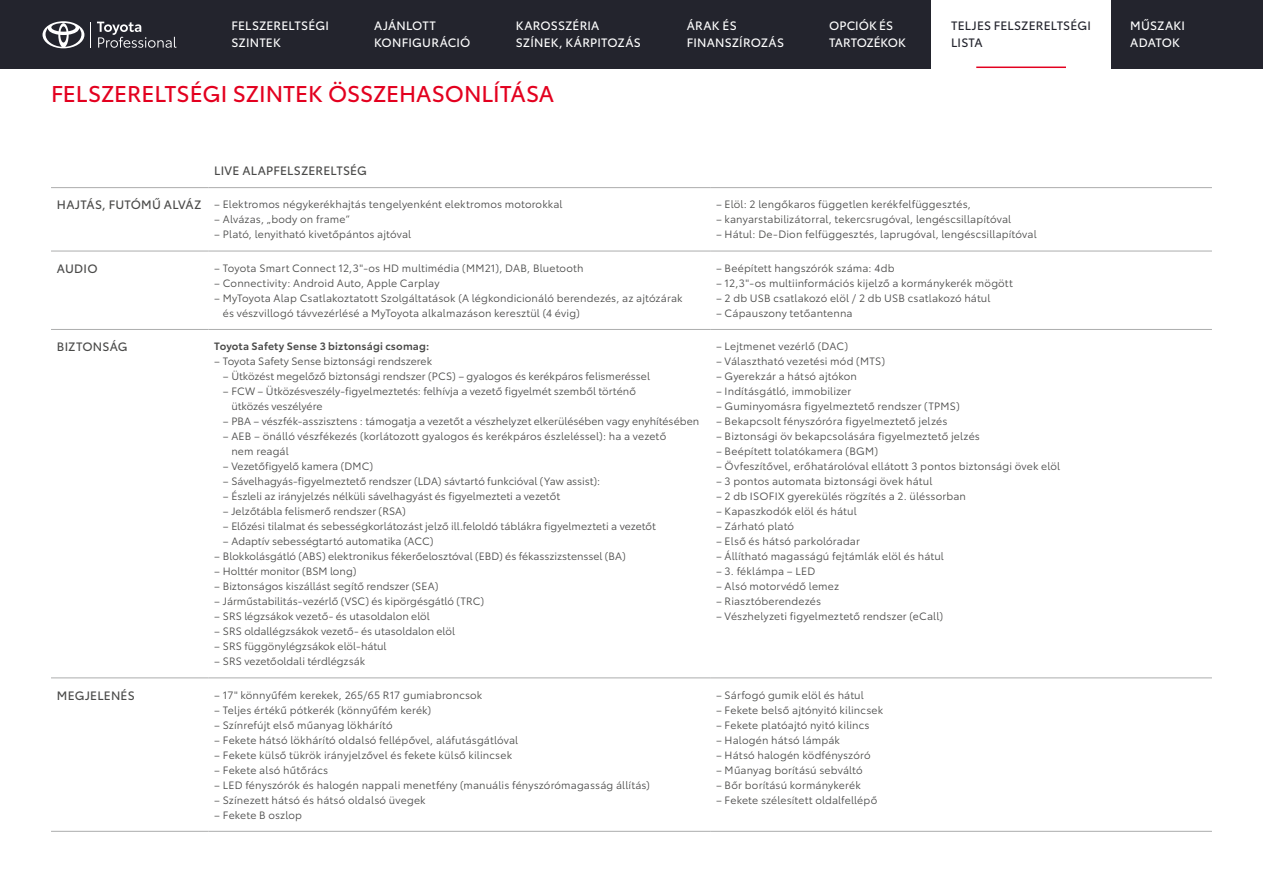
<style>
.page{position:relative;width:1263px;height:893px;background:#fff}
.page>*{position:absolute;margin:0;border:0;box-sizing:border-box;transform-origin:0 0}
.t1{font:22.5px "Toyota Type";letter-spacing:-.005em;color:#e3001f}
.t2{font:12px/16.5px "Toyota Type";letter-spacing:.015em;color:#fff}
.t3{font:12px "Toyota Type";letter-spacing:.02em;color:#494948}
.t4{font:12px/16.5px "Toyota Type";letter-spacing:.015em;color:#23242d}
.t5{font:12px/16.5px "Toyota Type";letter-spacing:-.005em;color:#fff}
.t6{font:10.5px/15px "Toyota Type";letter-spacing:.01em;color:#494948}
.t7{font:600 10.5px "Toyota Type";letter-spacing:.015em;color:#494948}
.s1{font-size:12px}
</style>
<div class="page">
<div style="left:0;top:0;width:1263px;height:68px;background:#23242d"></div>
<svg style="left:97px;top:22px;width:80px;height:26px"></svg>
<svg style="left:90px;top:22px;width:1px;height:26px"></svg>
<svg style="left:43px;top:21px;width:41px;height:27px"></svg>
<div style="left:931px;top:0;width:180px;height:68px;background:#fff"></div>
<hr style="left:976px;top:67px;width:90px;height:1px;background:#e3001f">
<hr style="left:51px;top:251px;width:157px;height:1px;background:#acadad">
<hr style="left:208px;top:251px;width:502px;height:1px;background:#acadad">
<hr style="left:710px;top:251px;width:502px;height:1px;background:#acadad">
<hr style="left:51px;top:329px;width:157px;height:1px;background:#acadad">
<hr style="left:208px;top:329px;width:502px;height:1px;background:#acadad">
<hr style="left:710px;top:329px;width:502px;height:1px;background:#acadad">
<hr style="left:51px;top:678px;width:157px;height:1px;background:#acadad">
<hr style="left:208px;top:678px;width:502px;height:1px;background:#acadad">
<hr style="left:710px;top:678px;width:502px;height:1px;background:#acadad">
<hr style="left:51px;top:831px;width:157px;height:1px;background:#acadad">
<hr style="left:208px;top:831px;width:502px;height:1px;background:#acadad">
<hr style="left:710px;top:831px;width:502px;height:1px;background:#acadad">
<hr style="left:51px;top:187px;width:157px;height:1px;background:#acadad">
<hr style="left:208px;top:187px;width:502px;height:1px;background:#acadad">
<hr style="left:710px;top:187px;width:502px;height:1px;background:#acadad">
<p class="t2" style="left:516px;top:17px;width:127px">KAROSSZÉRIA<br>SZÍNEK, KÁRPITOZÁS</p>
<p class="t2" style="left:687px;top:17px;width:99px">ÁRAK ÉS<br>FINANSZÍROZÁS</p>
<p class="t5" style="left:829px;top:17px;width:78px">OPCIÓK ÉS<br>TARTOZÉKOK</p>
<p class="t4" style="left:951px;top:17px;width:142px">TELJES FELSZERELTSÉGI<br>LISTA</p>
<p class="t2" style="left:1130px;top:17px;width:56px">MŰSZAKI<br>ADATOK</p>
<p class="t2" style="left:232px;top:17px;width:99px">FELSZERELTSÉGI<br>SZINTEK</p>
<h1 class="t1" style="left:51px;top:77px;width:505px">FELSZERELTSÉGI SZINTEK ÖSSZEHASONLÍTÁSA</h1>
<p class="t2" style="left:374px;top:17px;width:98px">AJÁNLOTT<br>KONFIGURÁCIÓ</p>
<p class="t3" style="left:214px;top:162px;width:154px">LIVE ALAPFELSZERELTSÉG</p>
<p class="t6" style="left:57px;top:196px;width:507px"><span class="s1">HAJTÁS, FUTÓMŰ ALVÁZ</span> – Elektromos négykerékhajtás tengelyenként elektromos motorokkal</p>
<p class="t6" style="left:214px;top:211px;width:137px">– Alvázas, „body on frame”</p>
<p class="t6" style="left:214px;top:226px;width:198px">– Plató, lenyitható kivetőpántos ajtóval</p>
<p class="t3" style="left:57px;top:259px;width:42px">AUDIO</p>
<p class="t6" style="left:214px;top:260px;width:371px">– Toyota Smart Connect 12,3"-os HD multimédia (MM21), DAB, Bluetooth</p>
<p class="t6" style="left:214px;top:275px;width:227px">– Connectivity: Android Auto, Apple Carplay</p>
<p class="t6" style="left:223px;top:290px;width:461px;text-indent:-9px">– MyToyota Alap Csatlakoztatott Szolgáltatások (A légkondicionáló berendezés, az ajtózárak és vészvillogó távvezérlésé a MyToyota alkalmazáson keresztül (4 évig)</p>
<p class="t3" style="left:57px;top:338px;width:72px">BIZTONSÁG</p>
<p class="t7" style="left:214px;top:338px;width:216px">Toyota Safety Sense 3 biztonsági csomag:</p>
<p class="t6" style="left:214px;top:353px;width:219px">– Toyota Safety Sense biztonsági rendszerek</p>
<p class="t6" style="left:223px;top:368px;width:429px">– Ütközést megelőző biztonsági rendszer (PCS) – gyalogos és kerékpáros felismeréssel</p>
<p class="t6" style="left:231px;top:383px;width:406px;text-indent:-9px">– FCW – Ütközésveszély-figyelmeztetés: felhívja a vezető figyelmét szemből történő ütközés veszélyére</p>
<p class="t6" style="left:223px;top:413px;width:478px">– PBA – vészfék-asszisztens : támogatja a vezetőt a vészhelyzet elkerülésében vagy enyhítésében</p>
<p class="t6" style="left:231px;top:428px;width:436px;text-indent:-9px">– AEB – önálló vészfékezés (korlátozott gyalogos és kerékpáros észleléssel): ha a vezető nem reagál</p>
<p class="t6" style="left:223px;top:458px;width:152px">– Vezetőfigyelő kamera (DMC)</p>
<p class="t6" style="left:223px;top:473px;width:379px">– Sávelhagyás-figyelmeztető rendszer (LDA) sávtartó funkcióval (Yaw assist):</p>
<p class="t6" style="left:223px;top:488px;width:339px">– Észleli az irányjelzés nélküli sávelhagyást és figyelmezteti a vezetőt</p>
<p class="t6" style="left:223px;top:503px;width:184px">– Jelzőtábla felismerő rendszer (RSA)</p>
<p class="t6" style="left:223px;top:518px;width:435px">– Előzési tilalmat és sebességkorlátozást jelző ill.feloldó táblákra figyelmezteti a vezetőt</p>
<p class="t6" style="left:223px;top:533px;width:212px">– Adaptív sebességtartó automatika (ACC)</p>
<p class="t6" style="left:214px;top:548px;width:413px">– Blokkolásgátló (ABS) elektronikus fékerőelosztóval (EBD) és fékasszizstenssel (BA)</p>
<p class="t6" style="left:214px;top:563px;width:144px">– Holttér monitor (BSM long)</p>
<p class="t6" style="left:214px;top:578px;width:225px">– Biztonságos kiszállást segítő rendszer (SEA)</p>
<p class="t6" style="left:214px;top:593px;width:271px">– Járműstabilitás-vezérlő (VSC) és kipörgésgátló (TRC)</p>
<p class="t6" style="left:214px;top:608px;width:217px">– SRS légzsákok vezető- és utasoldalon elöl</p>
<p class="t6" style="left:214px;top:623px;width:242px">– SRS oldallégzsákok vezető- és utasoldalon elöl</p>
<p class="t6" style="left:214px;top:638px;width:174px">– SRS függönylégzsákok elöl-hátul</p>
<p class="t6" style="left:214px;top:653px;width:152px">– SRS vezetőoldali térdlégzsák</p>
<p class="t3" style="left:57px;top:686px;width:79px">MEGJELENÉS</p>
<p class="t6" style="left:214px;top:686px;width:269px">– 17" könnyűfém kerekek, 265/65 R17 gumiabroncsok</p>
<p class="t6" style="left:214px;top:701px;width:218px">– Teljes értékű pótkerék (könnyűfém kerék)</p>
<p class="t6" style="left:214px;top:716px;width:180px">– Színrefújt első műanyag lökhárító</p>
<p class="t6" style="left:214px;top:731px;width:305px">– Fekete hátsó lökhárító oldalsó fellépővel, aláfutásgátlóval</p>
<p class="t6" style="left:214px;top:746px;width:299px">– Fekete külső tükrök irányjelzővel és fekete külső kilincsek</p>
<p class="t6" style="left:214px;top:761px;width:115px">– Fekete alsó hűtőrács</p>
<p class="t6" style="left:214px;top:776px;width:437px">– LED fényszórók és halogén nappali menetfény (manuális fényszórómagasság állítás)</p>
<p class="t6" style="left:214px;top:791px;width:213px">– Színezett hátsó és hátsó oldalsó üvegek</p>
<p class="t6" style="left:214px;top:806px;width:89px">– Fekete B oszlop</p>
<p class="t6" style="left:716px;top:196px;width:256px">– Elöl: 2 lengőkaros független kerékfelfüggesztés,</p>
<p class="t6" style="left:716px;top:211px;width:297px">– kanyarstabilizátorral, tekercsrugóval, lengéscsillapítóval</p>
<p class="t6" style="left:716px;top:226px;width:322px">– Hátul: De-Dion felfüggesztés, laprugóval, lengéscsillapítóval</p>
<p class="t6" style="left:716px;top:260px;width:180px">– Beépített hangszórók száma: 4db</p>
<p class="t6" style="left:716px;top:275px;width:298px">– 12,3"-os multiinformációs kijelző a kormánykerék mögött</p>
<p class="t6" style="left:716px;top:290px;width:276px">– 2 db USB csatlakozó elöl / 2 db USB csatlakozó hátul</p>
<p class="t6" style="left:716px;top:305px;width:138px">– Cápauszony tetőantenna</p>
<p class="t6" style="left:716px;top:338px;width:134px">– Lejtmenet vezérlő (DAC)</p>
<p class="t6" style="left:716px;top:353px;width:171px">– Választható vezetési mód (MTS)</p>
<p class="t6" style="left:716px;top:368px;width:142px">– Gyerekzár a hátsó ajtókon</p>
<p class="t6" style="left:716px;top:383px;width:137px">– Indításgátló, immobilizer</p>
<p class="t6" style="left:716px;top:398px;width:245px">– Guminyomásra figyelmeztető rendszer (TPMS)</p>
<p class="t6" style="left:716px;top:413px;width:233px">– Bekapcsolt fényszóróra figyelmeztető jelzés</p>
<p class="t6" style="left:716px;top:428px;width:265px">– Biztonsági öv bekapcsolására figyelmeztető jelzés</p>
<p class="t6" style="left:716px;top:443px;width:163px">– Beépített tolatókamera (BGM)</p>
<p class="t6" style="left:716px;top:458px;width:346px">– Övfeszítővel, erőhatárolóval ellátott 3 pontos biztonsági övek elöl</p>
<p class="t6" style="left:716px;top:473px;width:218px">– 3 pontos automata biztonsági övek hátul</p>
<p class="t6" style="left:716px;top:488px;width:251px">– 2 db ISOFIX gyerekülés rögzítés a 2. üléssorban</p>
<p class="t6" style="left:716px;top:503px;width:142px">– Kapaszkodók elöl és hátul</p>
<p class="t6" style="left:716px;top:518px;width:80px">– Zárható plató</p>
<p class="t6" style="left:716px;top:533px;width:145px">– Első és hátsó parkolóradar</p>
<p class="t6" style="left:716px;top:548px;width:229px">– Állítható magasságú fejtámlák elöl és hátul</p>
<p class="t6" style="left:716px;top:563px;width:101px">– 3. féklámpa – LED</p>
<p class="t6" style="left:716px;top:578px;width:125px">– Alsó motorvédő lemez</p>
<p class="t6" style="left:716px;top:593px;width:107px">– Riasztóberendezés</p>
<p class="t6" style="left:716px;top:608px;width:228px">– Vészhelyzeti figyelmeztető rendszer (eCall)</p>
<p class="t6" style="left:716px;top:686px;width:149px">– Sárfogó gumik elöl és hátul</p>
<p class="t6" style="left:716px;top:701px;width:169px">– Fekete belső ajtónyitó kilincsek</p>
<p class="t6" style="left:716px;top:716px;width:155px">– Fekete platóajtó nyitó kilincs</p>
<p class="t6" style="left:716px;top:731px;width:125px">– Halogén hátsó lámpák</p>
<p class="t6" style="left:716px;top:746px;width:156px">– Hátsó halogén ködfényszóró</p>
<p class="t6" style="left:716px;top:762px;width:148px">– Műanyag borítású sebváltó</p>
<p class="t6" style="left:716px;top:777px;width:146px">– Bőr borítású kormánykerék</p>
<p class="t6" style="left:716px;top:792px;width:163px">– Fekete szélesített oldalfellépő</p>
</div>
